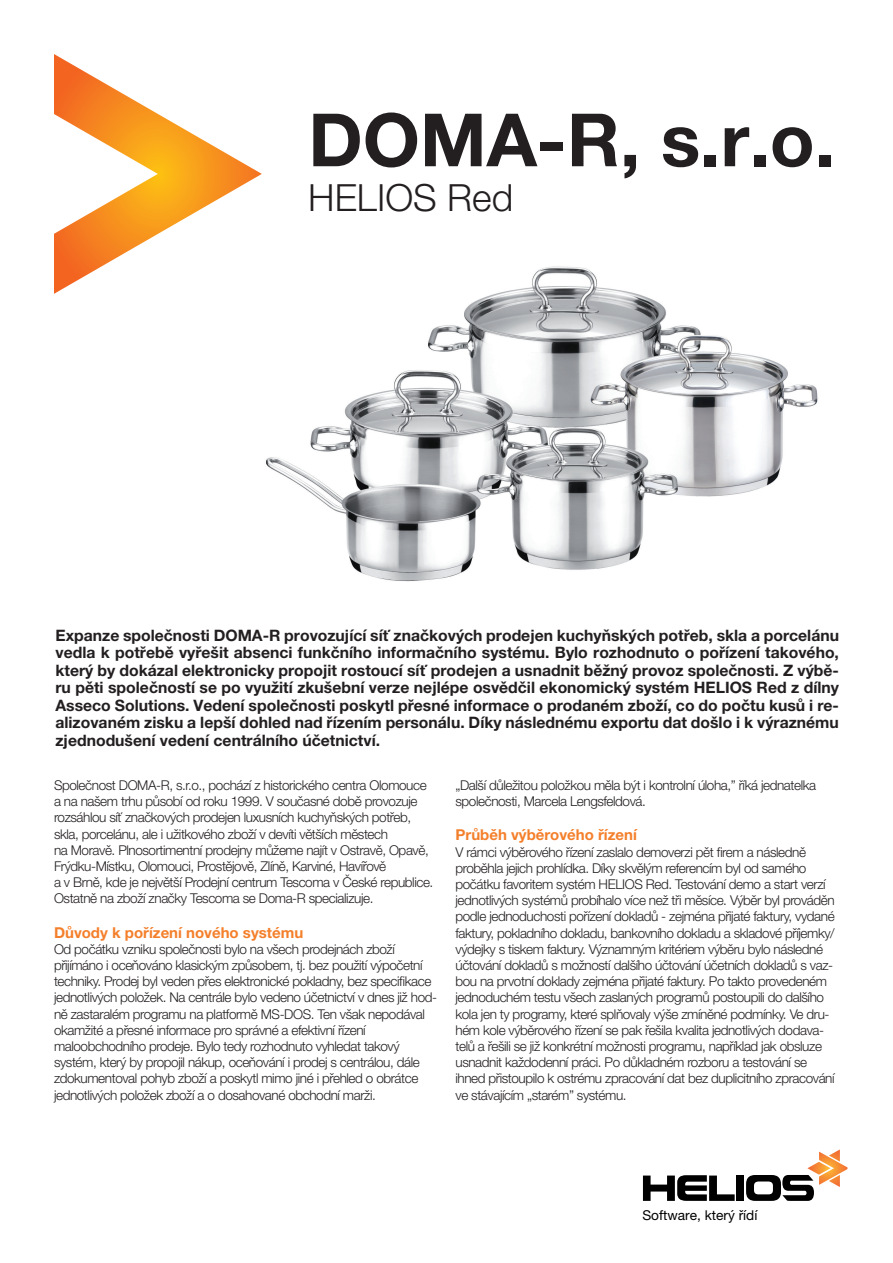
<style>
.page{position:relative;width:893px;height:1263px;background:#fff}
.page>*{position:absolute;margin:0;border:0;box-sizing:border-box;transform-origin:0 0}
.t1{font:700 73.5px "Helvetica Neue LT Pro";color:#231f20}
.t2{font:300 37.5px "Helvetica Neue LT Pro";color:#231f20}
.t3{font:700 15.75px/17.5px "Helvetica Neue LT Pro";color:#231f20;text-align:justify}
.t4{font:700 15px "Helvetica Neue LT Pro";color:#f47f2b}
.t5{font:13.65px "Helvetica Neue LT Pro";color:#000}
.t6{font:300 13.5px/16.2px "Helvetica Neue LT Pro";letter-spacing:-.03em;color:#231f20}
</style>
<div class="page">
<img style="left:266px;top:266px;width:552px;height:316px">
<svg style="left:54px;top:54px;width:208px;height:240px"></svg>
<div style="left:736px;top:1175px;width:8px;height:26px;background:#000"></div>
<svg style="left:643px;top:1175px;width:92px;height:26px"></svg>
<svg style="left:746px;top:1149px;width:101px;height:52px"></svg>
<h1 class="t1" style="left:308px;top:95px;width:528px">Doma-R, s.r.o.</h1>
<h2 class="t2" style="left:308px;top:175px;width:206px">HELIOS Red</h2>
<p class="t3" style="left:55px;top:626px;width:785px;text-indent:207px">-R provozující síť značkových prodejen kuchyňských potřeb, skla a porcelánu vedla k potřebě vyřešit absenci funkčního informačního systému. Bylo rozhodnuto o pořízení takového, který by dokázal elektronicky propojit rostoucí síť prodejen a usnadnit běžný provoz společnosti. Z výbě&shy;ru pěti společností se po využití zkušební verze nejlépe osvědčil ekonomický systém HELIOS Red z dílny Asseco Solutions. Vedení společnosti poskytl přesné informace o prodaném zboží, co do počtu kusů i re&shy;alizovaném zisku a lepší dohled nad řízením personálu. Díky následnému exportu dat došlo i k výraznému zjednodušení vedení centrálního účetnictví.</p>
<p class="t3" style="left:55px;top:626px;width:184px">Expanze společnosti DOMA</p>
<p class="t6" style="left:54px;top:777px;width:381px">Společnost DOMA-R, s.r.o., pochází z historického centra Olomouce a na našem trhu působí od roku 1999. V současné době provozuje rozsáhlou síť značkových prodejen luxusních kuchyňských potřeb, skla, porcelánu, ale i užitkového zboží v devíti větších městech<br>na Moravě. Plnosortimentní prodejny můžeme najít v Ostravě, Opavě, Frýdku-Místku, Olomouci, Prostějově, Zlíně, Karviné, Havířově<br>a v Brně, kde je největší Prodejní centrum Tescoma v České republice.<br>Ostatně na zboží značky Tescoma se Doma-R specializuje.</p>
<p class="t4" style="left:54px;top:923px;width:251px">Důvody k pořízení nového systému</p>
<p class="t6" style="left:54px;top:940px;width:385px">Od počátku vzniku společnosti bylo na všech prodejnách zboží přijímáno i oceňováno klasickým způsobem, tj. bez použití výpočetní techniky. Prodej byl veden přes elektronické pokladny, bez specifikace jednotlivých položek. Na centrále bylo vedeno účetnictví v dnes již hod&shy;ně zastaralém programu na platformě MS-DOS. Ten však nepodával okamžité a přesné informace pro správné a efektivní řízení maloobchodního prodeje. Bylo tedy rozhodnuto vyhledat takový systém, který by propojil nákup, oceňování i prodej s centrálou, dále zdokumentoval pohyb zboží a poskytl mimo jiné i přehled o obrátce jednotlivých položek zboží a o dosahované obchodní marži.</p>
<p class="t6" style="left:455px;top:777px;width:362px">„Další důležitou položkou měla být i kontrolní úloha,” říká jednatelka společnosti, Marcela Lengsfeldová.</p>
<p class="t4" style="left:455px;top:826px;width:183px">Průběh výběrového řízení</p>
<p class="t6" style="left:455px;top:843px;width:381px">V rámci výběrového řízení zaslalo demoverzi pět firem a následně proběhla jejich prohlídka. Díky skvělým referencím byl od samého počátku favoritem systém HELIOS Red. Testování demo a start verzí jednotlivých systémů probíhalo více než tři měsíce. Výběr byl prováděn podle jednoduchosti pořízení dokladů - zejména přijaté faktury, vydané faktury, pokladního dokladu, bankovního dokladu a skladové příjemky/ výdejky s tiskem faktury. Významným kritériem výběru bylo následné účtování dokladů s možností dalšího účtování účetních dokladů s vaz&shy;bou na prvotní doklady zejména přijaté faktury. Po takto provedeném jednoduchém testu všech zaslaných programů postoupili do dalšího kola jen ty programy, které splňovaly výše zmíněné podmínky. Ve dru&shy;hém kole výběrového řízení se pak řešila kvalita jednotlivých dodava&shy;telů a řešili se již konkrétní možnosti programu, například jak obsluze usnadnit každodenní práci. Po důkladném rozboru a testování se ihned přistoupilo k ostrému zpracování dat bez duplicitního zpracování ve stávajícím „starém” systému.</p>
<p class="t5" style="left:642px;top:1207px;width:116px">Software, který řídí</p>
</div>
